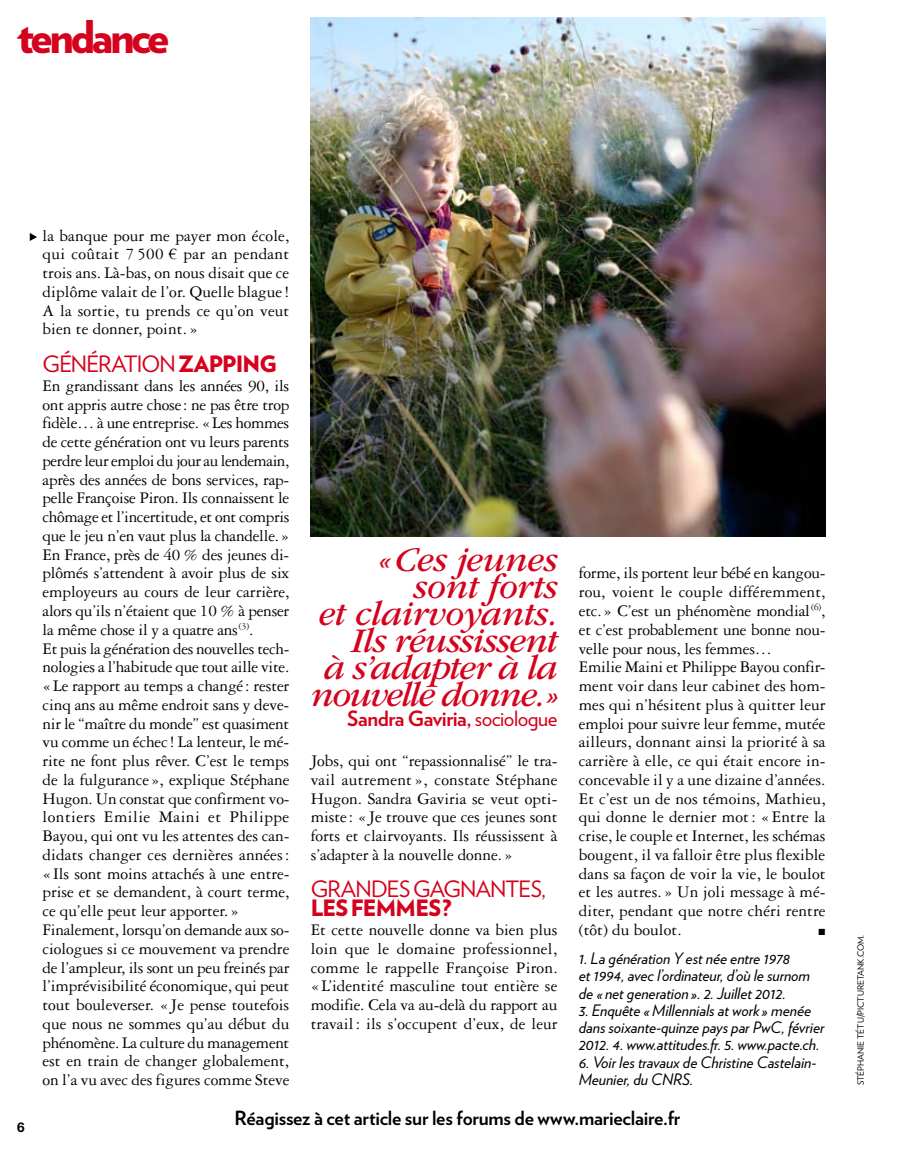
<style>
.page{position:relative;width:915px;height:1149px;background:#fff}
.page>*{position:absolute;margin:0;border:0;box-sizing:border-box;transform-origin:0 0}
.t1{font:900 45px "Verlag";color:#d4021d}
.t2{font:italic 36px/27px "ITC Garamond Std";letter-spacing:-.02em;color:#d4021d;text-align:right}
.t3{font:22.5px "Verlag";letter-spacing:-.035em;color:#d4021d}
.t4{font:900 22.5px "Verlag";letter-spacing:-.035em;color:#d4021d}
.t5{font:700 21px "Verlag";letter-spacing:-.02em;color:#d4021d}
.t6{font:700 19.5px "Verlag";letter-spacing:-.01em;color:#000}
.t7{font:17.25px/18.8px "Garamond 3 LT Std";letter-spacing:-.005em;color:#000;text-align:justify}
.t8{font:italic 15.75px/17.2px "Verlag";letter-spacing:-.005em;color:#000}
.t9{font:700 13.5px "Helvetica Neue LT Std";color:#000}
.t10{font:8.7px "Verlag";letter-spacing:-.005em;color:#000}
.s1{font-weight:900}
.s2{font-weight:400}
</style>
<div class="page">
<img style="left:310px;top:17px;width:515px;height:519px">
<svg style="left:30px;top:233px;width:7px;height:8px"></svg>
<h1 class="t1" style="left:17px;top:0;width:154px">TENDANCE</h1>
<p class="t7" style="left:43px;top:226px;width:248px">la banque pour me payer mon école, qui coûtait 7 500 € par an pendant trois ans. Là-bas, on nous disait que ce diplôme valait de l’or. Quelle blague!<br>A la sortie, tu prends ce qu’on veut bien te donner, point. »</p>
<h3 class="t3" style="left:43px;top:347px;width:236px">GÉNÉRATION <span class="s1">ZAPPING</span></h3>
<p class="t7" style="left:43px;top:376px;width:248px;text-align:left">En grandissant dans les années 90, ils ont appris autre chose: ne pas être trop fidèle… à une entreprise. «Les hommes de cette génération ont vu leurs parents perdre leur emploi du jour au lendemain, après des années de bons services, rap&shy;pelle Françoise Piron. Ils connaissent le chômage et l’incertitude, et ont compris que le jeu n’en vaut plus la chandelle.» En France, près de 40 % des jeunes di&shy;plômés s’attendent à avoir plus de six employeurs au cours de leur carrière, alors qu’ils n’étaient que 10 % à penser la même chose il y a quatre ans<sup>(3)</sup>.<br>Et puis la génération des nouvelles tech&shy;nologies a l’habitude que tout aille vite. «Le rapport au temps a changé: rester cinq ans au même endroit sans y deve&shy;nir le “maître du monde” est quasiment vu comme un échec! La lenteur, le mé&shy;rite ne font plus rêver. C’est le temps de la fulgurance», explique Stéphane Hugon. Un constat que confirment vo&shy;lontiers Emilie Maini et Philippe Bayou, qui ont vu les attentes des can&shy;didats changer ces dernières années: «Ils sont moins attachés à une entre&shy;prise et se demandent, à court terme, ce qu’elle peut leur apporter.» Finalement, lorsqu’on demande aux so&shy;ciologues si ce mouvement va prendre de l’ampleur, ils sont un peu freinés par l’imprévisibilité économique, qui peut tout bouleverser. «Je pense toutefois que nous ne sommes qu’au début du phénomène. La culture du management est en train de changer globalement, on l’a vu avec des figures comme Steve</p>
<h2 class="t2" style="left:310px;top:546px;width:248px">«Ces jeunes sont forts<br>et clairvoyants.<br>Ils réussissent<br>à s’adapter à la nouvelle donne.»</h2>
<p class="t5" style="left:347px;top:702px;width:212px">Sandra Gaviria, <span class="s2">SOCIOLOGUE</span></p>
<p class="t7" style="left:310px;top:751px;width:248px">Jobs, qui ont “repassionnalisé” le tra&shy;vail autrement », constate Stéphane Hugon. Sandra Gaviria se veut opti&shy;miste: «Je trouve que ces jeunes sont forts et clairvoyants. Ils réussissent à s’adapter à la nouvelle donne.»</p>
<h3 class="t3" style="left:310px;top:872px;width:237px">GRANDES GAGNANTES,</h3>
<h3 class="t4" style="left:310px;top:889px;width:142px">LES FEMMES ?</h3>
<p class="t7" style="left:310px;top:920px;width:248px">Et cette nouvelle donne va bien plus loin que le domaine professionnel, comme le rappelle Françoise Piron. «L’identité masculine tout entière se modifie. Cela va au-delà du rapport au travail: ils s’occupent d’eux, de leur</p>
<p class="t7" style="left:578px;top:563px;width:248px;text-align:left">forme, ils portent leur bébé en kangou&shy;rou, voient le couple différemment, etc.» C’est un phénomène mondial<sup>(6)</sup>, et c’est probablement une bonne nou&shy;velle pour nous, les femmes…<br>Emilie Maini et Philippe Bayou confir&shy;ment voir dans leur cabinet des hom&shy;mes qui n’hésitent plus à quitter leur emploi pour suivre leur femme, mutée ailleurs, donnant ainsi la priorité à sa carrière à elle, ce qui était encore in&shy;concevable il y a une dizaine d’années.<br>Et c’est un de nos témoins, Mathieu, qui donne le dernier mot: «Entre la crise, le couple et Internet, les schémas bougent, il va falloir être plus flexible dans sa façon de voir la vie, le boulot et les autres. » Un joli message à mé&shy;diter, pendant que notre chéri rentre (tôt) du boulot.</p>
<p class="t8" style="left:578px;top:948px;width:233px">1. La génération Y est née entre 1978<br>et 1994, avec l’ordinateur, d’où le surnom de « net generation ». 2. Juillet 2012.</p>
<p class="t8" style="left:578px;top:1000px;width:247px">3. Enquête « Millennials at work » menée dans soixante-quinze pays par PwC, février<br>2012. 4. www.attitudes.fr. 5. www.pacte.ch.</p>
<p class="t8" style="left:578px;top:1051px;width:239px">6. Voir les travaux de Christine Castelain-<br>Meunier, du CNRS.</p>
<p class="t9" style="left:17px;top:1118px;width:9px">6</p>
<p class="t6" style="left:234px;top:1102px;width:447px">Réagissez à cet article sur les forums de www.marieclaire.fr</p>
<p class="t10" style="left:854px;top:1084px;width:152px;rotate:-90deg">STÉPHANIE TÉTU/PICTURETANK.COM.</p>
</div>
